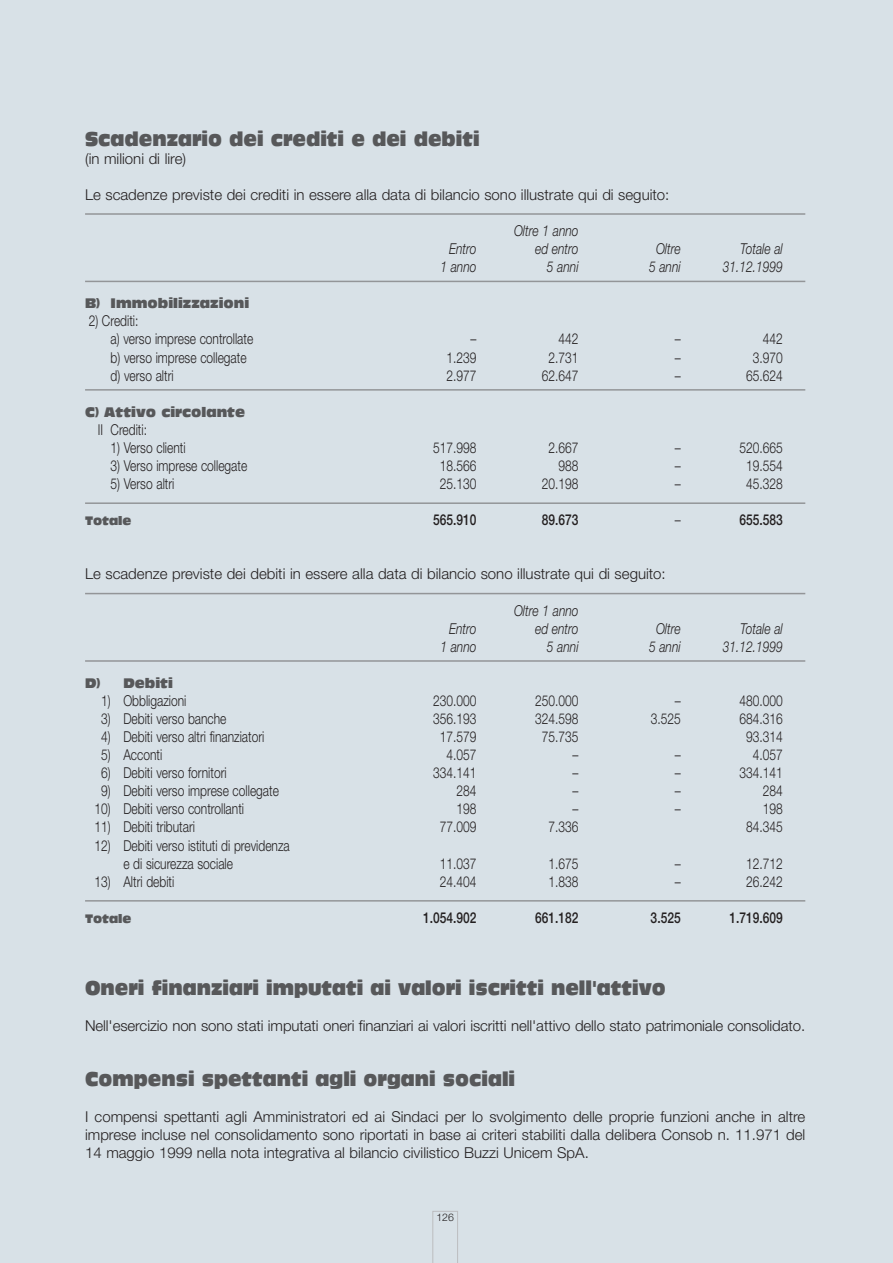
<style>
.page{position:relative;width:893px;height:1263px;background:#fff}
.page>*{position:absolute;margin:0;border:0;box-sizing:border-box;transform-origin:0 0}
.t1{font:19.5px "Antique Olive Nord";color:#57585a;scale:.75 1}
.t2{font:300 15px/18px "Helvetica Neue";color:#231f20;scale:.8 1}
.t3{font:300 15px/18px "Helvetica Neue";color:#231f20;text-align:justify}
.t4{font:italic 300 15px "Helvetica Neue";color:#231f20;scale:.8 1}
.t5{font:500 15px "Helvetica Neue";color:#231f20;scale:.8 1}
.t6{font:13.5px "Antique Olive Nord";color:#57585a;scale:.8 1}
.t7{font:12px "Antique Olive Nord";color:#57585a;scale:.8 1}
.t8{font:300 10.5px "Helvetica Neue";color:#231f20}
</style>
<div class="page">
<div style="left:0;top:0;width:892px;height:1263px;background:#d8e1e7"></div>
<h1 class="t1" style="left:85px;top:131px;width:527px">Scadenzario dei crediti e dei debiti</h1>
<p class="t3" style="left:85px;top:151px;width:102px">(in milioni di lire)</p>
<p class="t3" style="left:85px;top:187px;width:586px">Le scadenze previste dei crediti in essere alla data di bilancio sono illustrate qui di seguito:</p>
<p class="t4" style="left:514px;top:225px;width:82px">Oltre 1 anno</p>
<p class="t4" style="left:449px;top:243px;width:36px">Entro</p>
<p class="t4" style="left:535px;top:243px;width:56px">ed entro</p>
<p class="t4" style="left:656px;top:243px;width:32px">Oltre</p>
<p class="t4" style="left:740px;top:243px;width:55px">Totale al</p>
<p class="t4" style="left:440px;top:261px;width:47px">1 anno</p>
<p class="t4" style="left:547px;top:261px;width:41px">5 anni</p>
<p class="t4" style="left:649px;top:261px;width:41px">5 anni</p>
<p class="t4" style="left:722px;top:261px;width:77px">31.12.1999</p>
<p class="t6" style="left:85px;top:298px;width:207px">B) Immobilizzazioni</p>
<p class="t2" style="left:111px;top:313px;width:180px;text-indent:-22px">2) Crediti:<br>a) verso imprese controllate</p>
<p class="t2" style="left:470px;top:332px;width:9px">–</p>
<p class="t2" style="left:558px;top:332px;width:27px">442</p>
<p class="t2" style="left:674px;top:332px;width:9px">–</p>
<p class="t2" style="left:762px;top:332px;width:27px">442</p>
<p class="t2" style="left:111px;top:350px;width:171px">b) verso imprese collegate</p>
<p class="t2" style="left:446px;top:350px;width:39px">1.239</p>
<p class="t2" style="left:548px;top:350px;width:39px">2.731</p>
<p class="t2" style="left:674px;top:350px;width:9px">–</p>
<p class="t2" style="left:752px;top:350px;width:39px">3.970</p>
<p class="t2" style="left:111px;top:368px;width:80px">d) verso altri</p>
<p class="t2" style="left:446px;top:368px;width:39px">2.977</p>
<p class="t2" style="left:542px;top:368px;width:47px">62.647</p>
<p class="t2" style="left:674px;top:368px;width:9px">–</p>
<p class="t2" style="left:746px;top:368px;width:47px">65.624</p>
<p class="t6" style="left:85px;top:407px;width:201px">C) Attivo circolante</p>
<p class="t2" style="left:98px;top:422px;width:63px">II Crediti:</p>
<p class="t2" style="left:111px;top:440px;width:95px">1) Verso clienti</p>
<p class="t2" style="left:433px;top:440px;width:56px">517.998</p>
<p class="t2" style="left:548px;top:440px;width:39px">2.667</p>
<p class="t2" style="left:674px;top:440px;width:9px">–</p>
<p class="t2" style="left:739px;top:440px;width:56px">520.665</p>
<p class="t2" style="left:111px;top:458px;width:172px">3) Verso imprese collegate</p>
<p class="t2" style="left:440px;top:458px;width:47px">18.566</p>
<p class="t2" style="left:558px;top:458px;width:27px">988</p>
<p class="t2" style="left:674px;top:458px;width:9px">–</p>
<p class="t2" style="left:746px;top:458px;width:47px">19.554</p>
<p class="t2" style="left:111px;top:476px;width:81px">5) Verso altri</p>
<p class="t2" style="left:440px;top:476px;width:47px">25.130</p>
<p class="t2" style="left:542px;top:476px;width:47px">20.198</p>
<p class="t2" style="left:674px;top:476px;width:9px">–</p>
<p class="t2" style="left:746px;top:476px;width:47px">45.328</p>
<p class="t7" style="left:85px;top:516px;width:59px">Totale</p>
<p class="t5" style="left:433px;top:514px;width:56px">565.910</p>
<p class="t5" style="left:542px;top:514px;width:47px">89.673</p>
<p class="t2" style="left:674px;top:512px;width:9px">–</p>
<p class="t5" style="left:739px;top:514px;width:56px">655.583</p>
<p class="t3" style="left:85px;top:567px;width:582px">Le scadenze previste dei debiti in essere alla data di bilancio sono illustrate qui di seguito:</p>
<p class="t4" style="left:514px;top:605px;width:82px">Oltre 1 anno</p>
<p class="t4" style="left:449px;top:623px;width:36px">Entro</p>
<p class="t4" style="left:535px;top:623px;width:56px">ed entro</p>
<p class="t4" style="left:656px;top:623px;width:32px">Oltre</p>
<p class="t4" style="left:740px;top:623px;width:55px">Totale al</p>
<p class="t4" style="left:440px;top:641px;width:47px">1 anno</p>
<p class="t4" style="left:547px;top:641px;width:41px">5 anni</p>
<p class="t4" style="left:649px;top:641px;width:41px">5 anni</p>
<p class="t4" style="left:722px;top:641px;width:77px">31.12.1999</p>
<p class="t6" style="left:85px;top:678px;width:111px">D) Debiti</p>
<p class="t2" style="left:101px;top:693px;width:108px">1) Obbligazioni</p>
<p class="t2" style="left:433px;top:693px;width:56px">230.000</p>
<p class="t2" style="left:535px;top:693px;width:56px">250.000</p>
<p class="t2" style="left:674px;top:693px;width:9px">–</p>
<p class="t2" style="left:739px;top:693px;width:56px">480.000</p>
<p class="t2" style="left:101px;top:711px;width:158px">3) Debiti verso banche</p>
<p class="t2" style="left:433px;top:711px;width:56px">356.193</p>
<p class="t2" style="left:535px;top:711px;width:56px">324.598</p>
<p class="t2" style="left:650px;top:711px;width:39px">3.525</p>
<p class="t2" style="left:739px;top:711px;width:56px">684.316</p>
<p class="t2" style="left:101px;top:729px;width:206px">4) Debiti verso altri finanziatori</p>
<p class="t2" style="left:440px;top:729px;width:47px">17.579</p>
<p class="t2" style="left:542px;top:729px;width:47px">75.735</p>
<p class="t2" style="left:746px;top:729px;width:47px">93.314</p>
<p class="t2" style="left:101px;top:747px;width:78px">5) Acconti</p>
<p class="t2" style="left:446px;top:747px;width:39px">4.057</p>
<p class="t2" style="left:572px;top:747px;width:9px">–</p>
<p class="t2" style="left:674px;top:747px;width:9px">–</p>
<p class="t2" style="left:752px;top:747px;width:39px">4.057</p>
<p class="t2" style="left:101px;top:765px;width:159px">6) Debiti verso fornitori</p>
<p class="t2" style="left:433px;top:765px;width:56px">334.141</p>
<p class="t2" style="left:572px;top:765px;width:9px">–</p>
<p class="t2" style="left:674px;top:765px;width:9px">–</p>
<p class="t2" style="left:739px;top:765px;width:56px">334.141</p>
<p class="t2" style="left:101px;top:783px;width:224px">9) Debiti verso imprese collegate</p>
<p class="t2" style="left:456px;top:783px;width:27px">284</p>
<p class="t2" style="left:572px;top:783px;width:9px">–</p>
<p class="t2" style="left:674px;top:783px;width:9px">–</p>
<p class="t2" style="left:762px;top:783px;width:27px">284</p>
<p class="t2" style="left:94px;top:801px;width:189px">10) Debiti verso controllanti</p>
<p class="t2" style="left:456px;top:801px;width:27px">198</p>
<p class="t2" style="left:572px;top:801px;width:9px">–</p>
<p class="t2" style="left:674px;top:801px;width:9px">–</p>
<p class="t2" style="left:762px;top:801px;width:27px">198</p>
<p class="t2" style="left:94px;top:820px;width:127px">11) Debiti tributari</p>
<p class="t2" style="left:440px;top:820px;width:47px">77.009</p>
<p class="t2" style="left:548px;top:820px;width:39px">7.336</p>
<p class="t2" style="left:746px;top:820px;width:47px">84.345</p>
<p class="t2" style="left:123px;top:838px;width:210px;text-indent:-29px">12) Debiti verso istituti di previdenza e di sicurezza sociale</p>
<p class="t2" style="left:440px;top:856px;width:47px">11.037</p>
<p class="t2" style="left:548px;top:856px;width:39px">1.675</p>
<p class="t2" style="left:674px;top:856px;width:9px">–</p>
<p class="t2" style="left:746px;top:856px;width:47px">12.712</p>
<p class="t2" style="left:94px;top:874px;width:101px">13) Altri debiti</p>
<p class="t2" style="left:440px;top:874px;width:47px">24.404</p>
<p class="t2" style="left:548px;top:874px;width:39px">1.838</p>
<p class="t2" style="left:674px;top:874px;width:9px">–</p>
<p class="t2" style="left:746px;top:874px;width:47px">26.242</p>
<p class="t7" style="left:85px;top:914px;width:59px">Totale</p>
<p class="t5" style="left:423px;top:912px;width:68px">1.054.902</p>
<p class="t5" style="left:535px;top:912px;width:56px">661.182</p>
<p class="t5" style="left:650px;top:912px;width:39px">3.525</p>
<p class="t5" style="left:729px;top:912px;width:68px">1.719.609</p>
<h1 class="t1" style="left:85px;top:981px;width:775px">Oneri finanziari imputati ai valori iscritti nell'attivo</h1>
<p class="t3" style="left:85px;top:1018px;width:721px">Nell'esercizio non sono stati imputati oneri finanziari ai valori iscritti nell'attivo dello stato patrimoniale consolidato.</p>
<h1 class="t1" style="left:85px;top:1071px;width:575px">Compensi spettanti agli organi sociali</h1>
<p class="t3" style="left:85px;top:1109px;width:721px">I compensi spettanti agli Amministratori ed ai Sindaci per lo svolgimento delle proprie funzioni anche in altre imprese incluse nel consolidamento sono riportati in base ai criteri stabiliti dalla delibera Consob n. 11.971 del 14 maggio 1999 nella nota integrativa al bilancio civilistico Buzzi Unicem SpA.</p>
<p class="t8" style="left:436px;top:1213px;width:19px">126</p>
</div>
